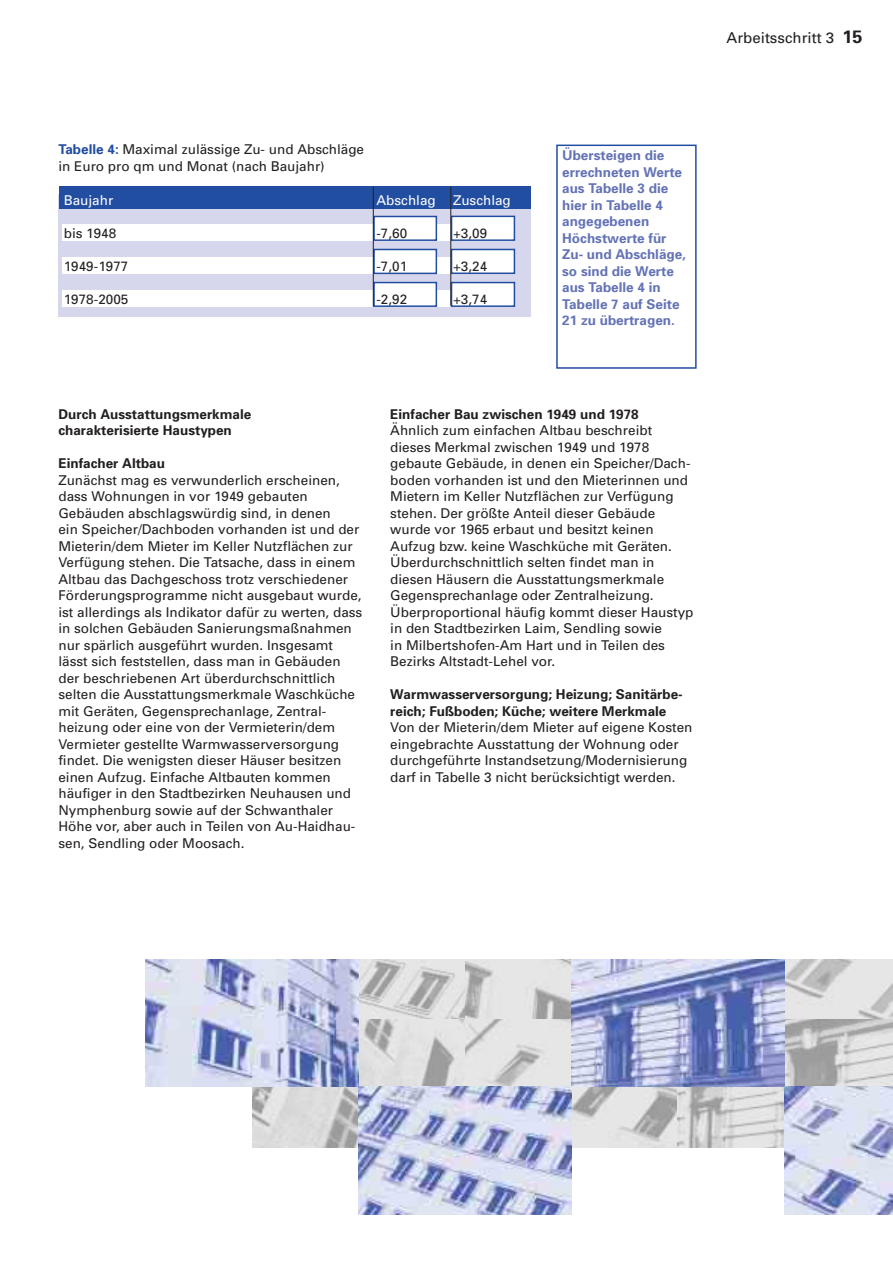
<style>
.page{position:relative;width:893px;height:1263px;background:#fff}
.page>*{position:absolute;margin:0;border:0;box-sizing:border-box;transform-origin:0 0}
.t1{font:15px "Univers";color:#231f1f}
.t2{font:13.5px/16.5px "Univers";color:#231f1f}
.t3{font:700 13.5px/16.5px "Univers";color:#231f1f}
.t4{font:700 13.5px/16.5px "Univers";color:#6473b6}
.t5{font:13.5px "Univers";color:#fff}
.s1{font-weight:700;font-size:18px}
.s2{font-weight:700;color:#224ea1}
</style>
<div class="page">
<img style="left:359px;top:959px;width:106px;height:61px">
<svg style="left:465px;top:959px;width:106px;height:61px;background:#d4d4d4"></svg>
<img style="left:784px;top:959px;width:108px;height:61px">
<div style="left:58px;top:195px;width:472px;height:122px;background:#d6d7ed"></div>
<div style="left:59px;top:187px;width:471px;height:22px;background:#224ea1"></div>
<div style="left:62px;top:290px;width:442px;height:16px;background:#fff"></div>
<div style="left:62px;top:224px;width:452px;height:16px;background:#fff"></div>
<div style="left:62px;top:257px;width:440px;height:16px;background:#fff"></div>
<div style="left:374px;top:216px;width:62px;height:24px;background:#fff"></div>
<div style="left:373px;top:216px;width:64px;height:25px;border:2px solid #224ea1"></div>
<div style="left:374px;top:249px;width:62px;height:24px;background:#fff"></div>
<div style="left:373px;top:249px;width:64px;height:25px;border:2px solid #224ea1"></div>
<div style="left:374px;top:283px;width:62px;height:23px;background:#fff"></div>
<div style="left:373px;top:282px;width:64px;height:25px;border:2px solid #224ea1"></div>
<div style="left:451px;top:283px;width:63px;height:23px;background:#fff"></div>
<div style="left:451px;top:282px;width:64px;height:25px;border:2px solid #224ea1"></div>
<div style="left:451px;top:249px;width:63px;height:24px;background:#fff"></div>
<div style="left:451px;top:249px;width:64px;height:25px;border:2px solid #224ea1"></div>
<div style="left:451px;top:216px;width:63px;height:24px;background:#fff"></div>
<div style="left:451px;top:216px;width:64px;height:25px;border:2px solid #224ea1"></div>
<hr style="left:450px;top:187px;width:1px;height:119px;background:#231f1f">
<hr style="left:373px;top:187px;width:1px;height:120px;background:#231f1f">
<div style="left:556px;top:145px;width:140px;height:224px;border:2px solid #224ea1"></div>
<img style="left:252px;top:1020px;width:213px;height:127px">
<svg style="left:465px;top:1020px;width:213px;height:127px;background:#d7d7d8"></svg>
<svg style="left:678px;top:1020px;width:214px;height:127px;background:#c9c9ca"></svg>
<img style="left:359px;top:1087px;width:212px;height:127px">
<img style="left:571px;top:959px;width:213px;height:128px">
<img style="left:784px;top:1087px;width:108px;height:127px">
<img style="left:145px;top:959px;width:214px;height:128px">
<p class="t1" style="left:726px;top:32px;width:137px">Arbeitsschritt 3 <span class="s1">15</span></p>
<p class="t2" style="left:58px;top:142px;width:307px"><span class="s2">Tabelle 4:</span> Maximal zulässige Zu- und Abschläge in Euro pro qm und Monat (nach Baujahr)</p>
<p class="t4" style="left:562px;top:148px;width:125px">Übersteigen die errechneten Werte aus Tabelle 3 die hier in Tabelle 4 angegebenen<br>Höchstwerte für<br>Zu- und Abschläge, so sind die Werte aus Tabelle 4 in<br>Tabelle 7 auf Seite<br>21 zu übertragen.</p>
<p class="t5" style="left:64px;top:195px;width:51px">Baujahr</p>
<p class="t5" style="left:376px;top:195px;width:61px">Abschlag</p>
<p class="t5" style="left:453px;top:195px;width:59px">Zuschlag</p>
<p class="t2" style="left:64px;top:226px;width:54px">bis 1948</p>
<p class="t2" style="left:376px;top:226px;width:32px">-7,60</p>
<p class="t2" style="left:453px;top:226px;width:36px">+3,09</p>
<p class="t2" style="left:64px;top:259px;width:66px">1949-1977</p>
<p class="t2" style="left:376px;top:259px;width:32px">-7,01</p>
<p class="t2" style="left:453px;top:259px;width:36px">+3,24</p>
<p class="t2" style="left:64px;top:292px;width:66px">1978-2005</p>
<p class="t2" style="left:376px;top:292px;width:32px">-2,92</p>
<p class="t2" style="left:453px;top:292px;width:36px">+3,74</p>
<p class="t3" style="left:58px;top:407px;width:194px">Durch Ausstattungsmerkmale charakterisierte Haustypen</p>
<p class="t3" style="left:58px;top:457px;width:108px">Einfacher Altbau</p>
<p class="t2" style="left:58px;top:473px;width:305px">Zunächst mag es verwunderlich erscheinen, dass Wohnungen in vor 1949 gebauten Gebäuden abschlagswürdig sind, in denen<br>ein Speicher/Dachboden vorhanden ist und der Mieterin/dem Mieter im Keller Nutzflächen zur Verfügung stehen. Die Tatsache, dass in einem Altbau das Dachgeschoss trotz verschiedener Förderungsprogramme nicht ausgebaut wurde, ist allerdings als Indikator dafür zu werten, dass in solchen Gebäuden Sanierungsmaßnahmen nur spärlich ausgeführt wurden. Insgesamt lässt sich feststellen, dass man in Gebäuden der beschriebenen Art überdurchschnittlich selten die Ausstattungsmerkmale Waschküche mit Geräten, Gegensprechanlage, Zentral&shy;heizung oder eine von der Vermieterin/dem Vermieter gestellte Warmwasserversorgung findet. Die wenigsten dieser Häuser besitzen einen Aufzug. Einfache Altbauten kommen häufiger in den Stadtbezirken Neuhausen und Nymphenburg sowie auf der Schwanthaler Höhe vor, aber auch in Teilen von Au-Haidhau&shy;sen, Sendling oder Moosach.</p>
<p class="t3" style="left:390px;top:407px;width:250px">Einfacher Bau zwischen 1949 und 1978</p>
<p class="t2" style="left:390px;top:424px;width:304px">Ähnlich zum einfachen Altbau beschreibt dieses Merkmal zwischen 1949 und 1978 gebaute Gebäude, in denen ein Speicher/Dach&shy;boden vorhanden ist und den Mieterinnen und Mietern im Keller Nutzflächen zur Verfügung stehen. Der größte Anteil dieser Gebäude wurde vor 1965 erbaut und besitzt keinen Aufzug bzw. keine Waschküche mit Geräten.<br>Überdurchschnittlich selten findet man in diesen Häusern die Ausstattungsmerkmale Gegensprechanlage oder Zentralheizung.<br>Überproportional häufig kommt dieser Haustyp in den Stadtbezirken Laim, Sendling sowie<br>in Milbertshofen-Am Hart und in Teilen des Bezirks Altstadt-Lehel vor.</p>
<p class="t3" style="left:390px;top:688px;width:294px">Warmwasserversorgung; Heizung; Sanitärbe&shy;reich; Fußboden; Küche; weitere Merkmale</p>
<p class="t2" style="left:390px;top:721px;width:304px">Von der Mieterin/dem Mieter auf eigene Kosten eingebrachte Ausstattung der Wohnung oder durchgeführte Instandsetzung/Modernisierung darf in Tabelle 3 nicht berücksichtigt werden.</p>
</div>
